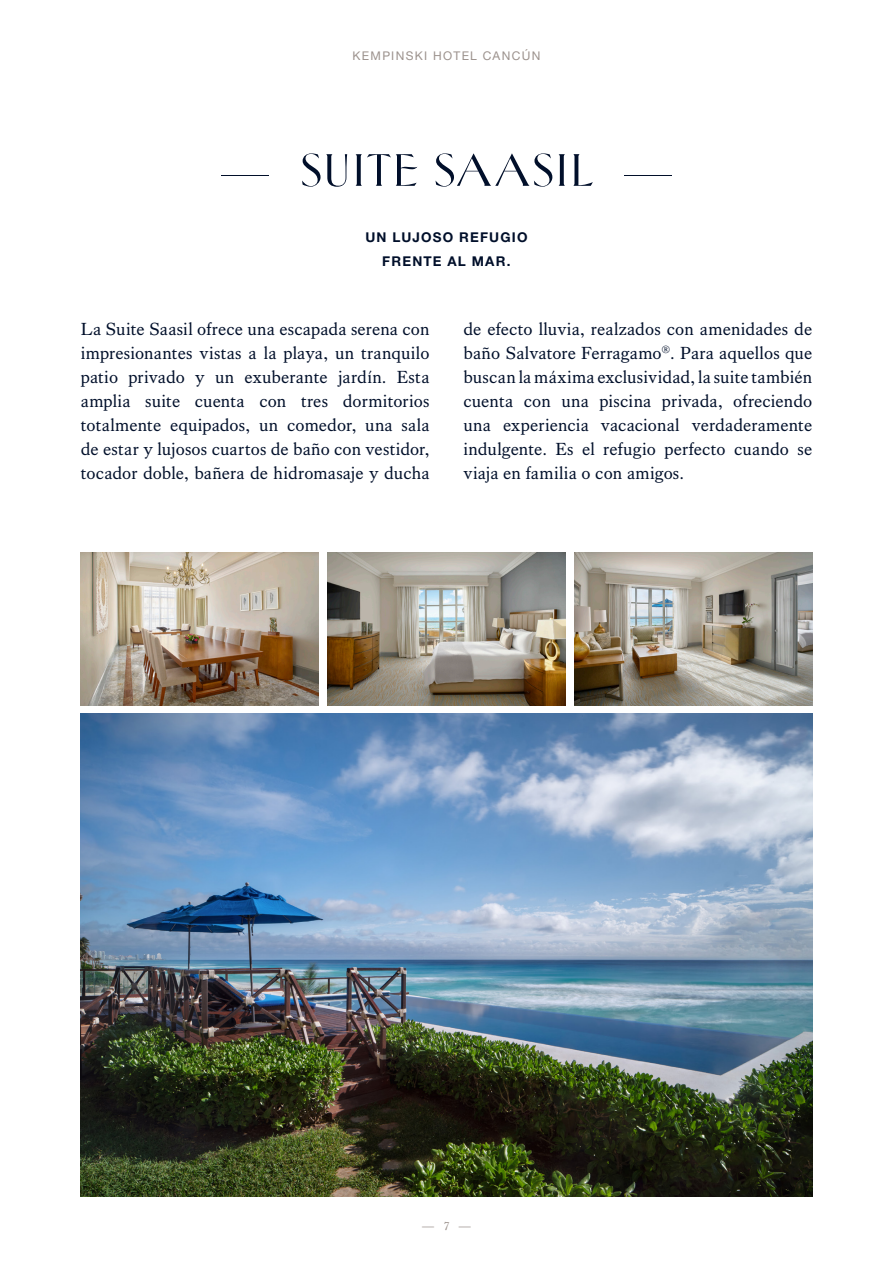
<style>
.page{position:relative;width:893px;height:1263px;background:#fff}
.page>*{position:absolute;margin:0;border:0;box-sizing:border-box;transform-origin:0 0}
.t1{font:51px "Helene Hess";letter-spacing:-.005em;color:#010f2a}
.t2{font:18px/24px "Kings Caslon";letter-spacing:.005em;color:#010f2a;text-align:justify}
.t3{font:700 13.5px/24px "Helvetica Neue LT Std";letter-spacing:.09em;color:#010f2a;text-align:center}
.t4{font:12px "Helvetica Neue LT Std";letter-spacing:.115em;color:#9c928d}
.t5{font:12px "Kings Caslon";color:#9c928d}
</style>
<div class="page">
<img style="left:81px;top:714px;width:731px;height:483px">
<img style="left:81px;top:552px;width:238px;height:153px">
<img style="left:327px;top:552px;width:239px;height:153px">
<img style="left:574px;top:552px;width:238px;height:153px">
<p class="t4" style="left:353px;top:48px;width:189px">KEMPINSKI HOTEL CANCÚN</p>
<h1 class="t1" style="left:219px;top:143px;width:456px">— SUITE SAASIL —</h1>
<p class="t3" style="left:365px;top:225px;width:164px">UN LUJOSO REFUGIO<br>FRENTE AL MAR.</p>
<p class="t2" style="left:81px;top:317px;width:350px">La Suite Saasil ofrece una escapada serena con impresionantes vistas a la playa, un tranquilo patio privado y un exuberante jardín. Esta amplia suite cuenta con tres dormitorios totalmente equipados, un comedor, una sala de estar y lujosos cuartos de baño con vestidor, tocador doble, bañera de hidromasaje y ducha</p>
<p class="t2" style="left:463px;top:317px;width:350px">de efecto lluvia, realzados con amenidades de baño Salvatore Ferragamo<sup>®</sup>. Para aquellos que buscan la máxima exclusividad, la suite también cuenta con una piscina privada, ofreciendo una experiencia vacacional verdaderamente indulgente. Es el refugio perfecto cuando se viaja en familia o con amigos.</p>
<p class="t5" style="left:422px;top:1219px;width:50px">— 7 —</p>
</div>
